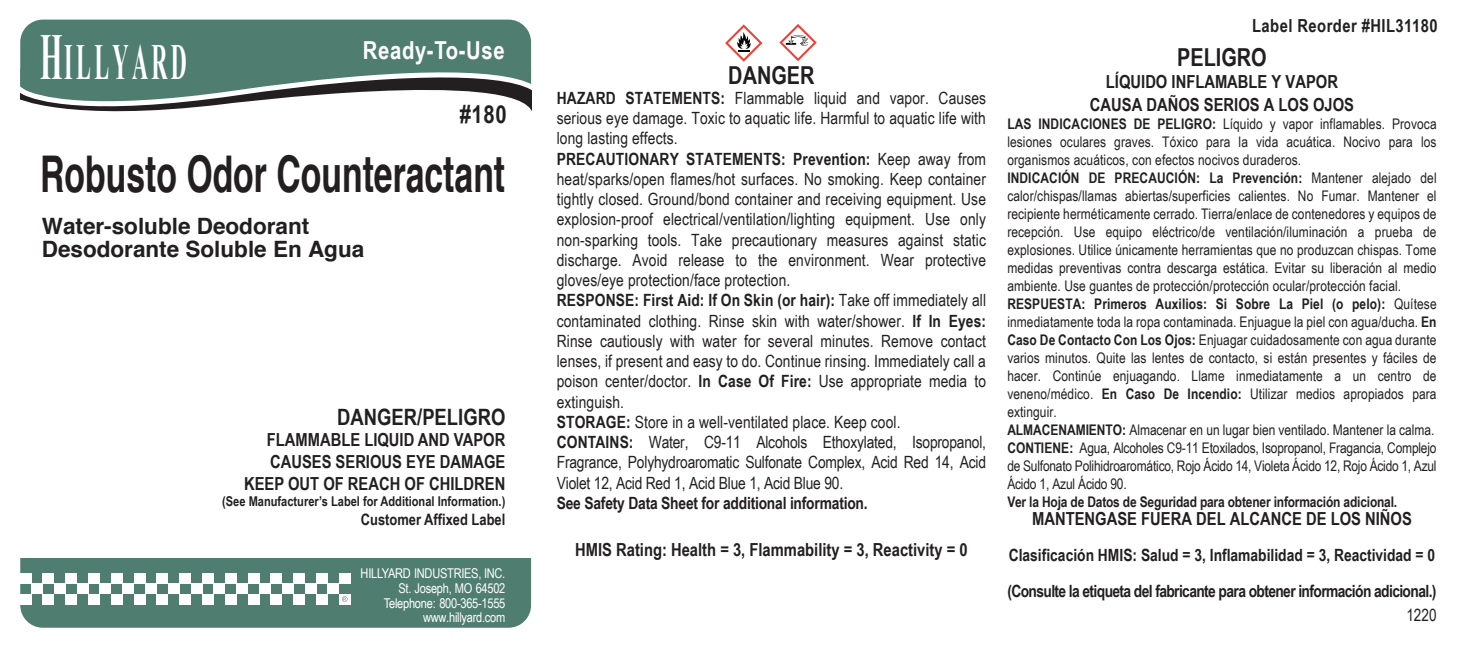
<style>
.page{position:relative;width:1458px;height:648px;background:#fff}
.page>*{position:absolute;margin:0;border:0;box-sizing:border-box;transform-origin:0 0}
.t1{font:700 50.62px "Helvetica";color:#231f20;scale:.67 1}
.t2{font:700 50.62px "Times New Roman";letter-spacing:.15em;color:#fff;scale:.44 1}
.t3{font:700 24.75px "Arial Narrow";color:#231f20}
.t4{font:700 24.75px "Arial Narrow";letter-spacing:.025em;color:#fff}
.t5{font:700 22.5px/22.5px "Helvetica";color:#231f20}
.t6{font:700 22.5px "Arial Narrow";color:#231f20}
.t7{font:700 18px/21.6px "Arial Narrow";color:#231f20;text-align:center}
.t8{font:700 18px "Arial Narrow";letter-spacing:.025em;color:#231f20}
.t9{font:16.88px/20.2px "Arial Narrow";letter-spacing:.005em;color:#231f20}
.t10{font:700 16.88px/36px "Arial Narrow";letter-spacing:-.035em;color:#231f20}
.t11{font:700 16.88px "Arial Narrow";letter-spacing:-.01em;color:#231f20}
.t12{font:700 15.75px "Arial Narrow";color:#231f20}
.t13{font:14.62px/18px "Arial Narrow";letter-spacing:.005em;color:#231f20}
.t14{font:700 14.62px "Arial Narrow";letter-spacing:-.01em;color:#231f20}
.t15{font:13.5px/14.6px "Arial Narrow";letter-spacing:-.02em;color:#fff;text-align:right}
.t16{font:700 13.5px "Arial Narrow";color:#231f20}
.s1{font-size:65.25px}
.s2{font-weight:700}
</style>
<div class="page">
<div style="left:20px;top:20px;width:511px;height:68px;background:#4f7e71"></div>
<div style="left:20px;top:558px;width:511px;height:70px;background:#4f7e71"></div>
<div style="left:20px;top:573px;width:11px;height:10px;background:#fff"></div>
<div style="left:43px;top:573px;width:11px;height:10px;background:#fff"></div>
<div style="left:66px;top:573px;width:11px;height:10px;background:#fff"></div>
<div style="left:88px;top:573px;width:12px;height:10px;background:#fff"></div>
<div style="left:111px;top:573px;width:12px;height:10px;background:#fff"></div>
<div style="left:134px;top:573px;width:11px;height:10px;background:#fff"></div>
<div style="left:157px;top:573px;width:11px;height:10px;background:#fff"></div>
<div style="left:180px;top:573px;width:11px;height:10px;background:#fff"></div>
<div style="left:202px;top:573px;width:12px;height:10px;background:#fff"></div>
<div style="left:225px;top:573px;width:12px;height:10px;background:#fff"></div>
<div style="left:248px;top:573px;width:11px;height:10px;background:#fff"></div>
<div style="left:271px;top:573px;width:11px;height:10px;background:#fff"></div>
<div style="left:293px;top:573px;width:12px;height:10px;background:#fff"></div>
<div style="left:316px;top:573px;width:12px;height:10px;background:#fff"></div>
<div style="left:339px;top:573px;width:11px;height:10px;background:#fff"></div>
<div style="left:31px;top:583px;width:12px;height:11px;background:#fff"></div>
<div style="left:54px;top:583px;width:12px;height:11px;background:#fff"></div>
<div style="left:77px;top:583px;width:11px;height:11px;background:#fff"></div>
<div style="left:100px;top:583px;width:11px;height:11px;background:#fff"></div>
<div style="left:123px;top:583px;width:11px;height:11px;background:#fff"></div>
<div style="left:145px;top:583px;width:12px;height:11px;background:#fff"></div>
<div style="left:168px;top:583px;width:12px;height:11px;background:#fff"></div>
<div style="left:191px;top:583px;width:11px;height:11px;background:#fff"></div>
<div style="left:214px;top:583px;width:11px;height:11px;background:#fff"></div>
<div style="left:237px;top:583px;width:11px;height:11px;background:#fff"></div>
<div style="left:259px;top:583px;width:12px;height:11px;background:#fff"></div>
<div style="left:282px;top:583px;width:11px;height:11px;background:#fff"></div>
<div style="left:305px;top:583px;width:11px;height:11px;background:#fff"></div>
<div style="left:328px;top:583px;width:11px;height:11px;background:#fff"></div>
<div style="left:20px;top:594px;width:11px;height:10px;background:#fff"></div>
<div style="left:43px;top:594px;width:11px;height:10px;background:#fff"></div>
<div style="left:66px;top:594px;width:11px;height:10px;background:#fff"></div>
<div style="left:88px;top:594px;width:12px;height:10px;background:#fff"></div>
<div style="left:111px;top:594px;width:12px;height:10px;background:#fff"></div>
<div style="left:134px;top:594px;width:11px;height:10px;background:#fff"></div>
<div style="left:157px;top:594px;width:11px;height:10px;background:#fff"></div>
<div style="left:180px;top:594px;width:11px;height:10px;background:#fff"></div>
<div style="left:202px;top:594px;width:12px;height:10px;background:#fff"></div>
<div style="left:225px;top:594px;width:12px;height:10px;background:#fff"></div>
<div style="left:248px;top:594px;width:11px;height:10px;background:#fff"></div>
<div style="left:271px;top:594px;width:11px;height:10px;background:#fff"></div>
<div style="left:293px;top:594px;width:12px;height:10px;background:#fff"></div>
<div style="left:316px;top:594px;width:12px;height:10px;background:#fff"></div>
<div style="left:339px;top:594px;width:11px;height:10px;background:#fff"></div>
<svg style="left:342px;top:596px;width:6px;height:6px"></svg>
<svg style="left:20px;top:57px;width:511px;height:55px"></svg>
<svg style="left:779px;top:24px;width:38px;height:37px"></svg>
<svg style="left:725px;top:24px;width:37px;height:38px"></svg>
<h1 class="t2" style="left:40px;top:25px;width:335px"><span class="s1">H</span>ILLYARD</h1>
<h2 class="t4" style="left:363px;top:31px;width:143px">Ready-To-Use</h2>
<h2 class="t3" style="left:460px;top:96px;width:49px">#180</h2>
<h1 class="t1" style="left:40px;top:142px;width:696px">Robusto Odor Counteractant</h1>
<h3 class="t5" style="left:42px;top:215px;width:324px">Water-soluble Deodorant<br>Desodorante Soluble En Agua</h3>
<h3 class="t6" style="left:337px;top:400px;width:170px">DANGER/PELIGRO</h3>
<p class="t7" style="left:244px;top:428px;width:263px;text-align:right">FLAMMABLE LIQUID AND VAPOR<br>CAUSES SERIOUS EYE DAMAGE<br>KEEP OUT OF REACH OF CHILDREN</p>
<p class="t16" style="left:222px;top:491px;width:285px">(See Manufacturer’s Label for Additional Information.)</p>
<p class="t12" style="left:361px;top:507px;width:146px">Customer Affixed Label</p>
<p class="t15" style="left:361px;top:566px;width:146px">HILLYARD INDUSTRIES, INC.<br>St. Joseph, MO 64502<br>Telephone: 800-365-1555 www.hillyard.com</p>
<h2 class="t3" style="left:728px;top:56px;width:88px">DANGER</h2>
<p class="t9" style="left:557px;top:87px;width:431px"><span class="s2">HAZARD STATEMENTS:</span> Flammable liquid and vapor. Causes serious eye damage. Toxic to aquatic life. Harmful to aquatic life with long lasting effects.<br><span class="s2">PRECAUTIONARY STATEMENTS: Prevention:</span> Keep away from heat/sparks/open flames/hot surfaces. No smoking. Keep container tightly closed. Ground/bond container and receiving equipment. Use explosion-proof electrical/ventilation/lighting equipment. Use only non-sparking tools. Take precautionary measures against static discharge. Avoid release to the environment. Wear protective gloves/eye protection/face protection.<br><span class="s2">RESPONSE: First Aid: If On Skin (or hair):</span> Take off immediately all contaminated clothing. Rinse skin with water/shower. <span class="s2">If In Eyes:<br></span>Rinse cautiously with water for several minutes. Remove contact lenses, if present and easy to do. Continue rinsing. Immediately call a poison center/doctor. <span class="s2">In Case Of Fire:</span> Use appropriate media to extinguish.<br><span class="s2">STORAGE:</span> Store in a well-ventilated place. Keep cool.<br><span class="s2">CONTAINS:</span> Water, C9-11 Alcohols Ethoxylated, Isopropanol, Fragrance, Polyhydroaromatic Sulfonate Complex, Acid Red 14, Acid Violet 12, Acid Red 1, Acid Blue 1, Acid Blue 90.</p>
<p class="t11" style="left:557px;top:490px;width:312px">See Safety Data Sheet for additional information.</p>
<p class="t7" style="left:575px;top:538px;width:394px">HMIS Rating: Health = 3, Flammability = 3, Reactivity = 0</p>
<p class="t8" style="left:1252px;top:12px;width:187px">Label Reorder #HIL31180</p>
<h2 class="t3" style="left:1177px;top:38px;width:91px">PELIGRO</h2>
<p class="t7" style="left:1090px;top:70px;width:266px;line-height:22.5px">LÍQUIDO INFLAMABLE Y VAPOR<br>CAUSA DAÑOS SERIOS A LOS OJOS</p>
<p class="t13" style="left:1007px;top:114px;width:431px"><span class="s2">LAS INDICACIONES DE PELIGRO:</span> Líquido y vapor inflamables. Provoca lesiones oculares graves. Tóxico para la vida acuática. Nocivo para los organismos acuáticos, con efectos nocivos duraderos.<br><span class="s2">INDICACIÓN DE PRECAUCIÓN: La Prevención:</span> Mantener alejado del calor/chispas/llamas abiertas/superficies calientes. No Fumar. Mantener el recipiente herméticamente cerrado. Tierra/enlace de contenedores y equipos de recepción. Use equipo eléctrico/de ventilación/iluminación a prueba de explosiones. Utilice únicamente herramientas que no produzcan chispas. Tome medidas preventivas contra descarga estática. Evitar su liberación al medio ambiente. Use guantes de protección/protección ocular/protección facial.<br><span class="s2">RESPUESTA: Primeros Auxilios: Si Sobre La Piel (o pelo):</span> Quítese inmediatamente toda la ropa contaminada. Enjuague la piel con agua/ducha. <span class="s2">En Caso De Contacto Con Los Ojos:</span> Enjuagar cuidadosamente con agua durante varios minutos. Quite las lentes de contacto, si están presentes y fáciles de hacer. Continúe enjuagando. Llame inmediatamente a un centro de veneno/médico. <span class="s2">En Caso De Incendio:</span> Utilizar medios apropiados para extinguir.<br><span class="s2">ALMACENAMIENTO:</span> Almacenar en un lugar bien ventilado. Mantener la calma.<br><span class="s2">CONTIENE:</span> Agua, Alcoholes C9-11 Etoxilados, Isopropanol, Fragancia, Complejo de Sulfonato Polihidroaromático, Rojo Ácido 14, Violeta Ácido 12, Rojo Ácido 1, Azul Ácido 1, Azul Ácido 90.</p>
<p class="t14" style="left:1007px;top:490px;width:391px">Ver la Hoja de Datos de Seguridad para obtener información adicional.</p>
<p class="t7" style="left:1032px;top:507px;width:381px">MANTENGASE FUERA DEL ALCANCE DE LOS NIÑOS</p>
<p class="t10" style="left:1007px;top:536px;width:431px">Clasificación HMIS: Salud = 3, Inflamabilidad = 3, Reactividad = 0 (Consulte la etiqueta del fabricante para obtener información adicional.)</p>
<p class="t9" style="left:1406px;top:604px;width:32px">1220</p>
</div>
